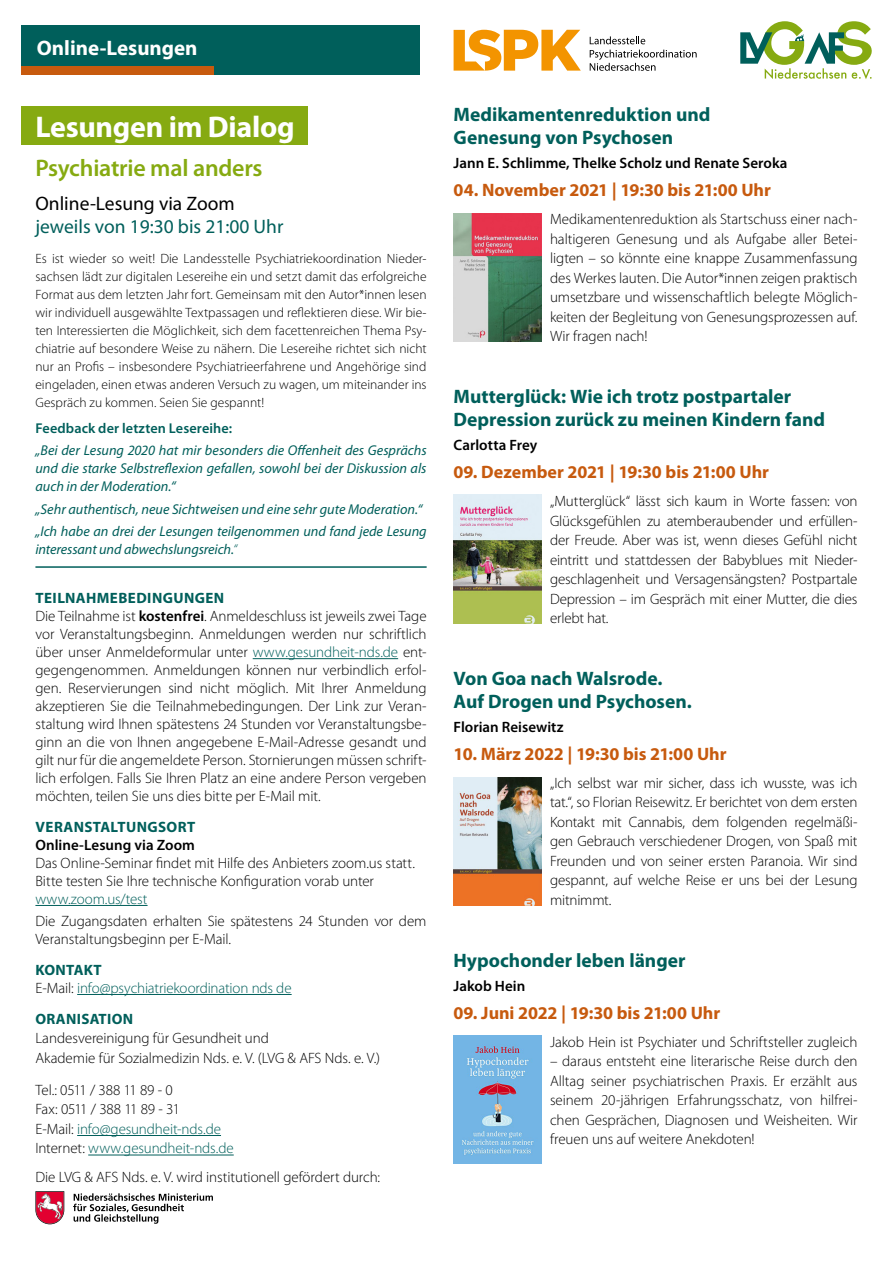
<style>
.page{position:relative;width:893px;height:1263px;background:#fff}
.page>*{position:absolute;margin:0;border:0;box-sizing:border-box;transform-origin:0 0}
.t1{font:700 30px "Myriad Pro";letter-spacing:-.01em;color:#fff}
.t2{font:600 24px "Myriad Pro";letter-spacing:-.01em;color:#86aa11}
.t3{font:700 21px "Myriad Pro";color:#fff}
.t4{font:700 19.5px/23.4px "Myriad Pro";color:#005f5b}
.t5{font:19.5px "Myriad Pro";color:#005f5b}
.t6{font:19.5px "Myriad Pro";color:#000}
.t7{font:700 18px "Myriad Pro";letter-spacing:-.005em;color:#c75a0e}
.t8{font:300 15px/19.5px "Myriad Pro";letter-spacing:-.005em;color:#000}
.t9{font:600 15px "Myriad Pro";color:#000}
.t10{font:300 15px/18px "Myriad Pro";letter-spacing:-.01em;color:#005f5b}
.t11{font:700 15px "Myriad Pro";letter-spacing:.02em;color:#005f5b}
.t12{font:italic 14.25px/18px "Myriad Pro";letter-spacing:-.005em;color:#005f5b;text-align:justify}
.t13{font:600 14.25px "Myriad Pro";letter-spacing:.005em;color:#005f5b}
.t14{font:300 13.5px/18px "Myriad Pro";color:#000;text-align:justify}
.s1{font-weight:300}
.s2{font-weight:700;color:#005f5b}
.s3{font-weight:600}
.s4{color:#005f5b}
.s5{font-weight:700}
.s6{color:#000}
</style>
<div class="page">
<div style="left:21px;top:106px;width:287px;height:39px;background:#86aa11"></div>
<svg style="left:740px;top:21px;width:132px;height:58px"></svg>
<hr style="left:253px;top:658px;width:145px;height:1px;background:#005f5b">
<hr style="left:35px;top:905px;width:113px;height:1px;background:#005f5b">
<hr style="left:77px;top:994px;width:215px;height:1px;background:#005f5b">
<hr style="left:77px;top:1135px;width:144px;height:1px;background:#005f5b">
<hr style="left:88px;top:1154px;width:146px;height:1px;background:#005f5b">
<svg style="left:35px;top:1191px;width:29px;height:33px"></svg>
<svg style="left:73px;top:1193px;width:140px;height:31px"></svg>
<div style="left:21px;top:26px;width:398px;height:49px;background:#005f5b"></div>
<div style="left:21px;top:67px;width:192px;height:8px;background:#c75a0e"></div>
<hr style="left:35px;top:566px;width:392px;height:2px;background:#005f5b">
<img style="left:454px;top:213px;width:87px;height:128px">
<img style="left:454px;top:495px;width:87px;height:128px">
<img style="left:454px;top:777px;width:87px;height:128px">
<img style="left:454px;top:1035px;width:87px;height:129px">
<svg style="left:454px;top:30px;width:127px;height:41px"></svg>
<svg style="left:590px;top:36px;width:55px;height:8px"></svg>
<svg style="left:590px;top:50px;width:107px;height:21px"></svg>
<h3 class="t3" style="left:37px;top:34px;width:162px">Online-Lesungen</h3>
<h1 class="t1" style="left:35px;top:107px;width:261px">Lesungen im Dialog</h1>
<h2 class="t2" style="left:35px;top:152px;width:229px">Psychiatrie mal anders</h2>
<h3 class="t6" style="left:35px;top:191px;width:201px">Online-Lesung via Zoom</h3>
<h3 class="t5" style="left:35px;top:215px;width:249px">jeweils von 19:30 bis 21:00 Uhr</h3>
<p class="t14" style="left:35px;top:249px;width:393px">Es ist wieder so weit! Die Landesstelle Psychiatriekoordination Nieder&shy;sachsen lädt zur digitalen Lesereihe ein und setzt damit das erfolgreiche Format aus dem letzten Jahr fort. Gemeinsam mit den Autor*innen lesen wir individuell ausgewählte Textpassagen und reflektieren diese. Wir bie&shy;ten Interessierten die Möglichkeit, sich dem facettenreichen Thema Psy&shy;chiatrie auf besondere Weise zu nähern. Die Lesereihe richtet sich nicht nur an Profis – insbesondere Psychiatrieerfahrene und Angehörige sind eingeladen, einen etwas anderen Versuch zu wagen, um miteinander ins Gespräch zu kommen. Seien Sie gespannt!</p>
<p class="t13" style="left:35px;top:419px;width:198px">Feedback der letzten Lesereihe:</p>
<p class="t12" style="left:35px;top:441px;width:393px">„Bei der Lesung 2020 hat mir besonders die Offenheit des Gesprächs und die starke Selbstreflexion gefallen, sowohl bei der Diskussion als auch in der Moderation.“</p>
<p class="t12" style="left:35px;top:497px;width:393px;line-height:22.2px">„Sehr authentisch, neue Sichtweisen und eine sehr gute Moderation.“ „Ich habe an drei der Lesungen teilgenommen und fand jede Lesung</p>
<p class="t12" style="left:35px;top:540px;width:203px">interessant und abwechslungsreich.<span class="s1">“</span></p>
<p class="t8" style="left:35px;top:589px;width:393px;line-height:18px"><span class="s2">TEILNAHMEBEDINGUNGEN<br></span>Die Teilnahme ist <span class="s3">kostenfrei</span>. Anmeldeschluss ist jeweils zwei Tage vor Veranstaltungsbeginn. Anmeldungen werden nur schriftlich über unser Anmeldeformular unter <span class="s4">www.gesundheit-nds.de</span> ent&shy;gegengenommen. Anmeldungen können nur verbindlich erfol&shy;gen. Reservierungen sind nicht möglich. Mit Ihrer Anmeldung akzeptieren Sie die Teilnahmebedingungen. Der Link zur Veran&shy;staltung wird Ihnen spätestens 24 Stunden vor Veranstaltungsbe&shy;ginn an die von Ihnen angegebene E-Mail-Adresse gesandt und gilt nur für die angemeldete Person. Stornierungen müssen schrift&shy;lich erfolgen. Falls Sie Ihren Platz an eine andere Person vergeben möchten, teilen Sie uns dies bitte per E-Mail mit.</p>
<p class="t11" style="left:36px;top:817px;width:161px">VERANSTALTUNGSORT</p>
<p class="t9" style="left:35px;top:835px;width:161px">Online-Lesung via Zoom</p>
<p class="t8" style="left:35px;top:854px;width:381px;line-height:18px">Das Online-Seminar findet mit Hilfe des Anbieters zoom.us statt.<br>Bitte testen Sie Ihre technische Konfiguration vorab unter</p>
<p class="t10" style="left:35px;top:890px;width:114px">www.zoom.us/test</p>
<p class="t8" style="left:35px;top:912px;width:393px;line-height:18px">Die Zugangsdaten erhalten Sie spätestens 24 Stunden vor dem<br>Veranstaltungsbeginn per E-Mail.</p>
<p class="t10" style="left:35px;top:961px;width:258px"><span class="s5">KONTAKT<br></span><span class="s6">E-Mail:</span> info@psychiatriekoordination nds de</p>
<p class="t11" style="left:36px;top:1009px;width:99px">ORANISATION</p>
<p class="t8" style="left:35px;top:1028px;width:346px">Landesvereinigung für Gesundheit und<br>Akademie für Sozialmedizin Nds. e. V. (LVG &amp; AFS Nds. e. V.)</p>
<p class="t8" style="left:35px;top:1080px;width:200px">Tel.: 0511 / 388 11 89 - 0<br>Fax: 0511 / 388 11 89 - 31<br>E-Mail: <span class="s4">info@gesundheit-nds.de<br></span>Internet: <span class="s4">www.gesundheit-nds.de</span></p>
<p class="t8" style="left:35px;top:1167px;width:346px">Die LVG &amp; AFS Nds. e. V. wird institutionell gefördert durch:</p>
<h3 class="t4" style="left:454px;top:102px;width:258px">Medikamentenreduktion und<br>Genesung von Psychosen</h3>
<p class="t9" style="left:454px;top:153px;width:335px">Jann E. Schlimme, Thelke Scholz und Renate Seroka</p>
<p class="t7" style="left:454px;top:178px;width:319px">04. November 2021 | 19:30 bis 21:00 Uhr</p>
<p class="t8" style="left:550px;top:209px;width:309px;text-align:justify">Medikamentenreduktion als Startschuss einer nach&shy;haltigeren Genesung und als Aufgabe aller Betei&shy;ligten – so könnte eine knappe Zusammenfassung des Werkes lauten. Die Autor*innen zeigen praktisch umsetzbare und wissenschaftlich belegte Möglich&shy;keiten der Begleitung von Genesungsprozessen auf.<br>Wir fragen nach!</p>
<h3 class="t4" style="left:454px;top:384px;width:373px">Mutterglück: Wie ich trotz postpartaler<br>Depression zurück zu meinen Kindern fand</h3>
<p class="t9" style="left:454px;top:436px;width:85px">Carlotta Frey</p>
<p class="t7" style="left:454px;top:460px;width:317px">09. Dezember 2021 | 19:30 bis 21:00 Uhr</p>
<p class="t8" style="left:550px;top:491px;width:309px;text-align:justify">„Mutterglück“ lässt sich kaum in Worte fassen: von Glücksgefühlen zu atemberaubender und erfüllen&shy;der Freude. Aber was ist, wenn dieses Gefühl nicht eintritt und stattdessen der Babyblues mit Nieder&shy;geschlagenheit und Versagensängsten? Postpartale Depression – im Gespräch mit einer Mutter, die dies erlebt hat.</p>
<h3 class="t4" style="left:454px;top:666px;width:240px">Von Goa nach Walsrode.<br>Auf Drogen und Psychosen.</h3>
<p class="t9" style="left:454px;top:717px;width:111px">Florian Reisewitz</p>
<p class="t7" style="left:454px;top:742px;width:274px">10. März 2022 | 19:30 bis 21:00 Uhr</p>
<p class="t8" style="left:550px;top:773px;width:309px;text-align:justify">„Ich selbst war mir sicher, dass ich wusste, was ich tat.“, so Florian Reisewitz. Er berichtet von dem ersten Kontakt mit Cannabis, dem folgenden regelmäßi&shy;gen Gebrauch verschiedener Drogen, von Spaß mit Freunden und von seiner ersten Paranoia. Wir sind gespannt, auf welche Reise er uns bei der Lesung mitnimmt.</p>
<h3 class="t4" style="left:454px;top:948px;width:233px">Hypochonder leben länger</h3>
<p class="t9" style="left:454px;top:976px;width:73px">Jakob Hein</p>
<p class="t7" style="left:454px;top:1001px;width:268px">09. Juni 2022 | 19:30 bis 21:00 Uhr</p>
<p class="t8" style="left:550px;top:1032px;width:309px">Jakob Hein ist Psychiater und Schriftsteller zugleich</p>
<p class="t8" style="left:550px;top:1051px;width:309px;text-align:justify">– daraus entsteht eine literarische Reise durch den Alltag seiner psychiatrischen Praxis. Er erzählt aus seinem 20-jährigen Erfahrungsschatz, von hilfrei&shy;chen Gesprächen, Diagnosen und Weisheiten. Wir freuen uns auf weitere Anekdoten!</p>
</div>
